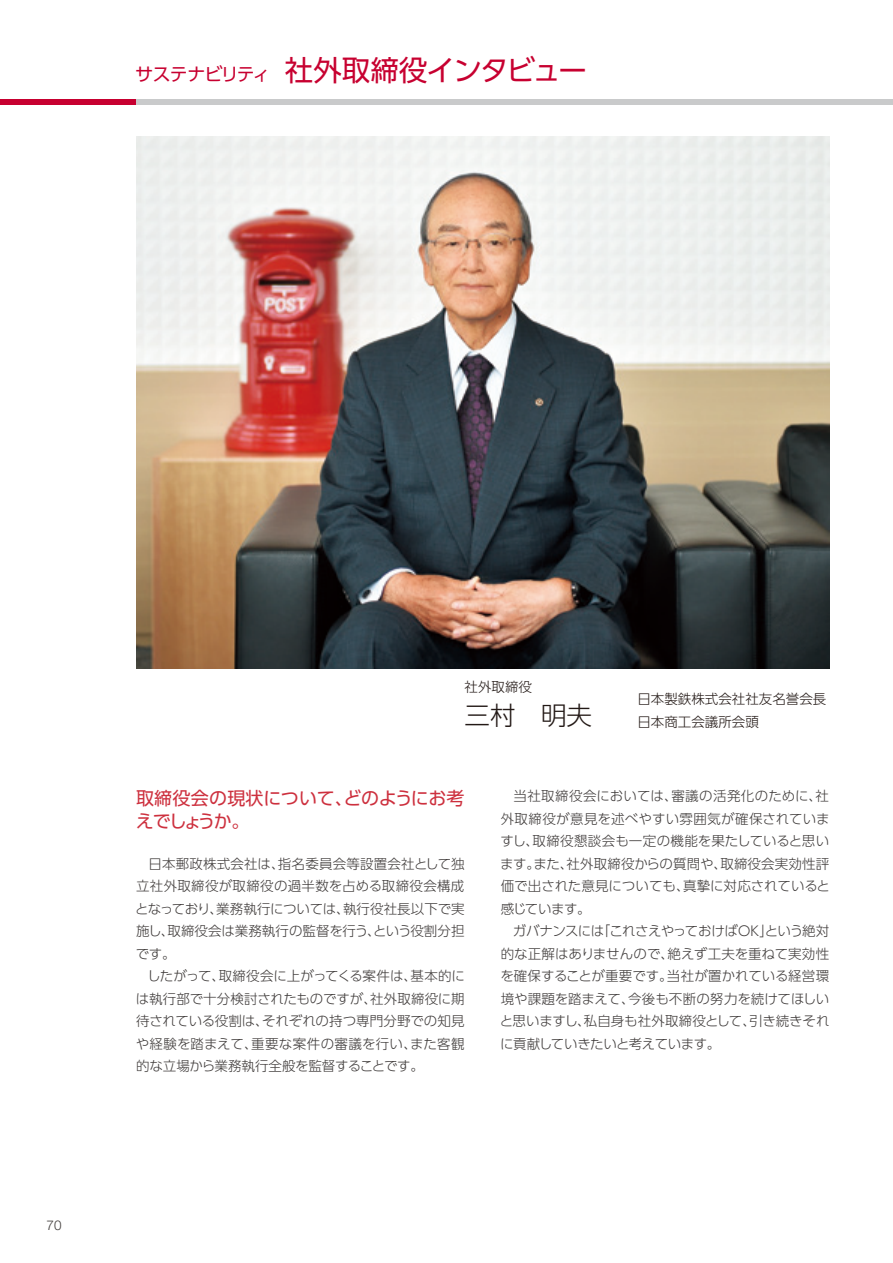
<style>
.page{position:relative;width:893px;height:1263px;background:#fff}
.page>*{position:absolute;margin:0;border:0;box-sizing:border-box;transform-origin:0 0}
.t1{font:28.5px "UD Shin Go Pro";letter-spacing:-.045em;color:#c70030}
.t2{font:300 25.5px "UD Shin Go Pro";color:#231916}
.t3{font:18px/22.5px "UD Shin Go Pro";letter-spacing:-.02em;color:#cd303e}
.t4{font:300 13.5px/22.5px "UD Shin Go Pro";letter-spacing:-.01em;color:#3f3b3a;text-align:justify}
.t5{font:300 13.5px/22.5px "UD Shin Go Pro";color:#231916}
.t6{font:300 13.5px "Helvetica Neue LT Std";color:#3f3b3a}
.s1{font-size:18px}
</style>
<div class="page">
<div style="left:0;top:99px;width:893px;height:6px;background:#c9cacb"></div>
<div style="left:0;top:99px;width:136px;height:6px;background:#c70030"></div>
<img style="left:136px;top:136px;width:693px;height:533px">
<h1 class="t1" style="left:135px;top:47px;width:453px"><span class="s1">サステナビリティ</span> 社外取締役インタビュー</h1>
<p class="t6" style="left:47px;top:1216px;width:17px">70</p>
<p class="t5" style="left:465px;top:675px;width:69px">社外取締役</p>
<h2 class="t2" style="left:465px;top:695px;width:129px">三村　明夫</h2>
<p class="t5" style="left:638px;top:687px;width:190px">日本製鉄株式会社社友名誉会長日本商工会議所会頭</p>
<h3 class="t3" style="left:136px;top:787px;width:330px">取締役会の現状について、どのようにお考えでしょうか。</h3>
<p class="t4" style="left:135px;top:852px;width:331px;text-indent:13px">日本郵政株式会社は、指名委員会等設置会社として独立社外取締役が取締役の過半数を占める取締役会構成となっており、業務執行については、執行役社長以下で実施し、取締役会は業務執行の監督を行う、という役割分担です。</p>
<p class="t4" style="left:136px;top:964px;width:331px;text-indent:12px">したがって、取締役会に上がってくる案件は、基本的には執行部で十分検討されたものですが、社外取締役に期待されている役割は、それぞれの持つ専門分野での知見や経験を踏まえて、重要な案件の審議を行い、また客観的な立場から業務執行全般を監督することです。</p>
<p class="t4" style="left:500px;top:784px;width:331px;text-indent:13px">当社取締役会においては、審議の活発化のために、社外取締役が意見を述べやすい雰囲気が確保されていますし、取締役懇談会も一定の機能を果たしていると思います。また、社外取締役からの質問や、取締役会実効性評価で出された意見についても、真摯に対応されていると感じています。</p>
<p class="t4" style="left:500px;top:919px;width:331px;text-indent:13px">ガバナンスには「これさえやっておけばOK」という絶対的な正解はありませんので、絶えず工夫を重ねて実効性を確保することが重要です。当社が置かれている経営環境や課題を踏まえて、今後も不断の努力を続けてほしいと思いますし、私自身も社外取締役として、引き続きそれに貢献していきたいと考えています。</p>
</div>
